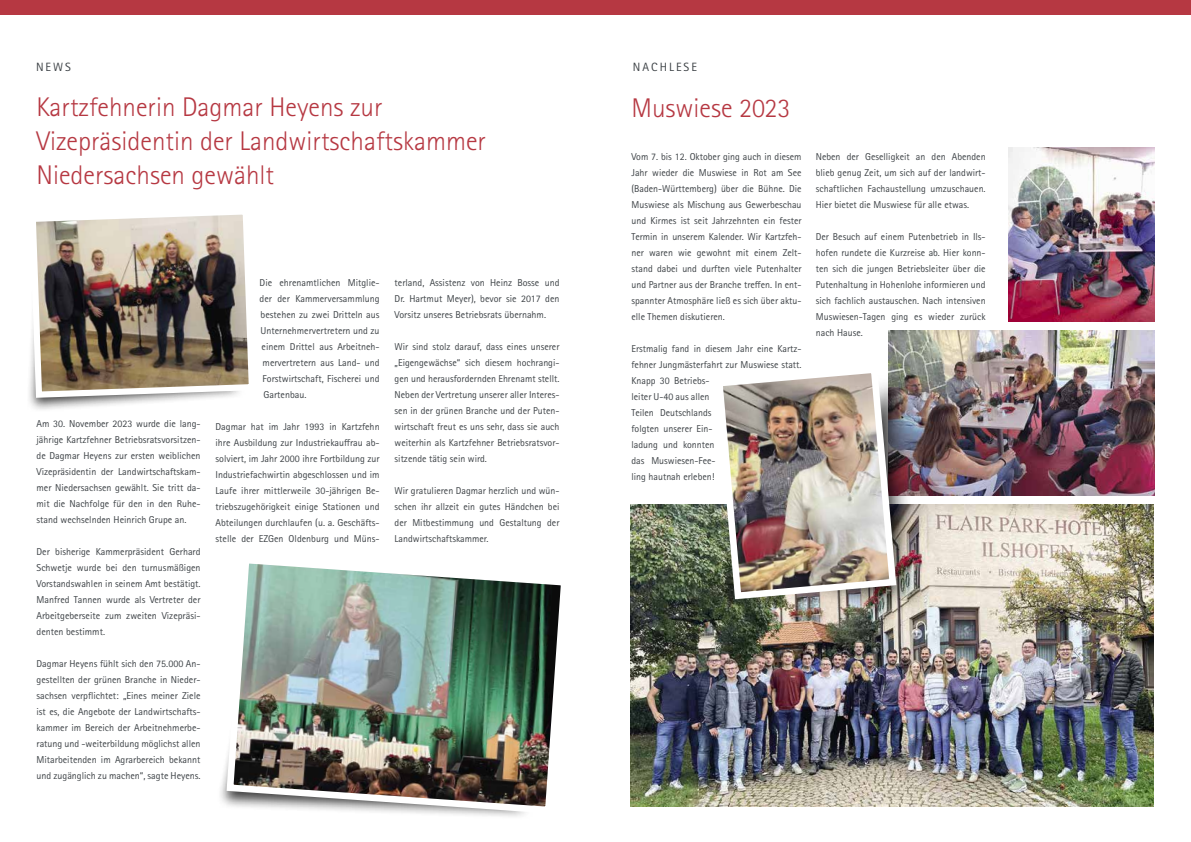
<style>
.page{position:relative;width:1191px;height:842px;background:#fff}
.page>*{position:absolute;margin:0;border:0;box-sizing:border-box;transform-origin:0 0}
.t1{font:300 27px/34px "Rotis Sans Serif Pro";color:#b63842}
.t2{font:12px "Rotis Sans Serif Pro";letter-spacing:.17em;color:#3d4246}
.t3{font:10px/16px "Rotis Sans Serif Pro";color:#3d4246;text-align:justify}
</style>
<div class="page">
<div style="left:0;top:0;width:1191px;height:14px;background:#b63842"></div>
<img style="left:888px;top:331px;width:267px;height:164px">
<img style="left:630px;top:504px;width:524px;height:303px">
<img style="left:1008px;top:147px;width:147px;height:175px">
<div style="left:26px;top:279px;width:220px;height:133px;background:#000;opacity:.75"></div>
<img style="left:26px;top:214px;width:223px;height:187px">
<img style="left:223px;top:563px;width:338px;height:254px">
<div style="left:747px;top:374px;width:167px;height:237px;background:#000;opacity:.84"></div>
<img style="left:712px;top:362px;width:188px;height:241px">
<p class="t2" style="left:36px;top:60px;width:37px">NEWS</p>
<h1 class="t1" style="left:37px;top:90px;width:451px">Kartzfehnerin Dagmar Heyens zur<br>Vizepräsidentin der Landwirtschaftskammer<br>Niedersachsen gewählt</h1>
<p class="t3" style="left:37px;top:415px;width:166px">Am 30. November 2023 wurde die lang&shy;jährige Kartzfehner Betriebsratsvorsitzen&shy;de Dagmar Heyens zur ersten weiblichen Vizepräsidentin der Landwirtschaftskam&shy;mer Niedersachsen gewählt. Sie tritt da&shy;mit die Nachfolge für den in den Ruhe&shy;stand wechselnden Heinrich Grupe an.</p>
<p class="t3" style="left:37px;top:543px;width:166px">Der bisherige Kammerpräsident Gerhard Schwetje wurde bei den turnusmäßigen Vorstandswahlen in seinem Amt bestätigt.<br>Manfred Tannen wurde als Vertreter der Arbeitgeberseite zum zweiten Vizepräsi&shy;denten bestimmt.</p>
<p class="t3" style="left:37px;top:655px;width:166px">Dagmar Heyens fühlt sich den 75.000 An&shy;gestellten der grünen Branche in Nieder&shy;sachsen verpflichtet: „Eines meiner Ziele ist es, die Angebote der Landwirtschafts&shy;kammer im Bereich der Arbeitnehmerbe&shy;ratung und -weiterbildung möglichst allen Mitarbeitenden im Agrarbereich bekannt und zugänglich zu machen“, sagte Heyens.</p>
<p class="t3" style="left:260px;top:274px;width:122px">Die ehrenamtlichen Mitglie-</p>
<p class="t3" style="left:260px;top:290px;width:122px">der der Kammerversammlung</p>
<p class="t3" style="left:261px;top:306px;width:121px">bestehen zu zwei Dritteln aus</p>
<p class="t3" style="left:261px;top:322px;width:120px">Unternehmervertretern und zu</p>
<p class="t3" style="left:262px;top:338px;width:119px">einem Drittel aus Arbeitneh-</p>
<p class="t3" style="left:263px;top:354px;width:119px">mervertretern aus Land- und</p>
<p class="t3" style="left:263px;top:370px;width:118px">Forstwirtschaft, Fischerei und</p>
<p class="t3" style="left:264px;top:386px;width:44px">Gartenbau.</p>
<p class="t3" style="left:215px;top:418px;width:166px">Dagmar hat im Jahr 1993 in Kartzfehn ihre Ausbildung zur Industriekauffrau ab&shy;solviert, im Jahr 2000 ihre Fortbildung zur Industriefachwirtin abgeschlossen und im Laufe ihrer mittlerweile 30-jährigen Be&shy;triebszugehörigkeit einige Stationen und Abteilungen durchlaufen (u. a. Geschäfts&shy;stelle der EZGen Oldenburg und Müns-</p>
<p class="t3" style="left:394px;top:274px;width:166px">terland, Assistenz von Heinz Bosse und Dr. Hartmut Meyer), bevor sie 2017 den Vorsitz unseres Betriebsrats übernahm.</p>
<p class="t3" style="left:394px;top:338px;width:166px">Wir sind stolz darauf, dass eines unserer „Eigengewächse“ sich diesem hochrangi&shy;gen und herausfordernden Ehrenamt stellt.<br>Neben der Vertretung unserer aller Interes&shy;sen in der grünen Branche und der Puten&shy;wirtschaft freut es uns sehr, dass sie auch weiterhin als Kartzfehner Betriebsratsvor&shy;sitzende tätig sein wird.</p>
<p class="t3" style="left:394px;top:482px;width:166px">Wir gratulieren Dagmar herzlich und wün&shy;schen ihr allzeit ein gutes Händchen bei der Mitbestimmung und Gestaltung der Landwirtschaftskammer.</p>
<p class="t2" style="left:633px;top:60px;width:66px">NACHLESE</p>
<h1 class="t1" style="left:631px;top:91px;width:160px">Muswiese 2023</h1>
<p class="t3" style="left:631px;top:149px;width:172px">Vom 7. bis 12. Oktober ging auch in diesem Jahr wieder die Muswiese in Rot am See (Baden-Württemberg) über die Bühne. Die Muswiese als Mischung aus Gewerbeschau und Kirmes ist seit Jahrzehnten ein fester Termin in unserem Kalender. Wir Kartzfeh&shy;ner waren wie gewohnt mit einem Zelt&shy;stand dabei und durften viele Putenhalter und Partner aus der Branche treffen. In ent&shy;spannter Atmosphäre ließ es sich über aktu&shy;elle Themen diskutieren.</p>
<p class="t3" style="left:631px;top:341px;width:171px;text-align:left">Erstmalig fand in diesem Jahr eine Kartz&shy;fehner Jungmästerfahrt zur Muswiese statt.<br>Knapp 30 Betriebs-<br>leiter U-40 aus allen<br>Teilen Deutschlands<br>folgten unserer Ein-<br>ladung und konnten<br>das Muswiesen-Fee-<br>ling hautnah erleben!</p>
<p class="t3" style="left:816px;top:149px;width:171px">Neben der Geselligkeit an den Abenden blieb genug Zeit, um sich auf der landwirt&shy;schaftlichen Fachaustellung umzuschauen.<br>Hier bietet die Muswiese für alle etwas.</p>
<p class="t3" style="left:816px;top:229px;width:171px">Der Besuch auf einem Putenbetrieb in Ils&shy;hofen rundete die Kurzreise ab. Hier konn&shy;ten sich die jungen Betriebsleiter über die Putenhaltung in Hohenlohe informieren und sich fachlich austauschen. Nach intensiven Muswiesen-Tagen ging es wieder zurück nach Hause.</p>
</div>
